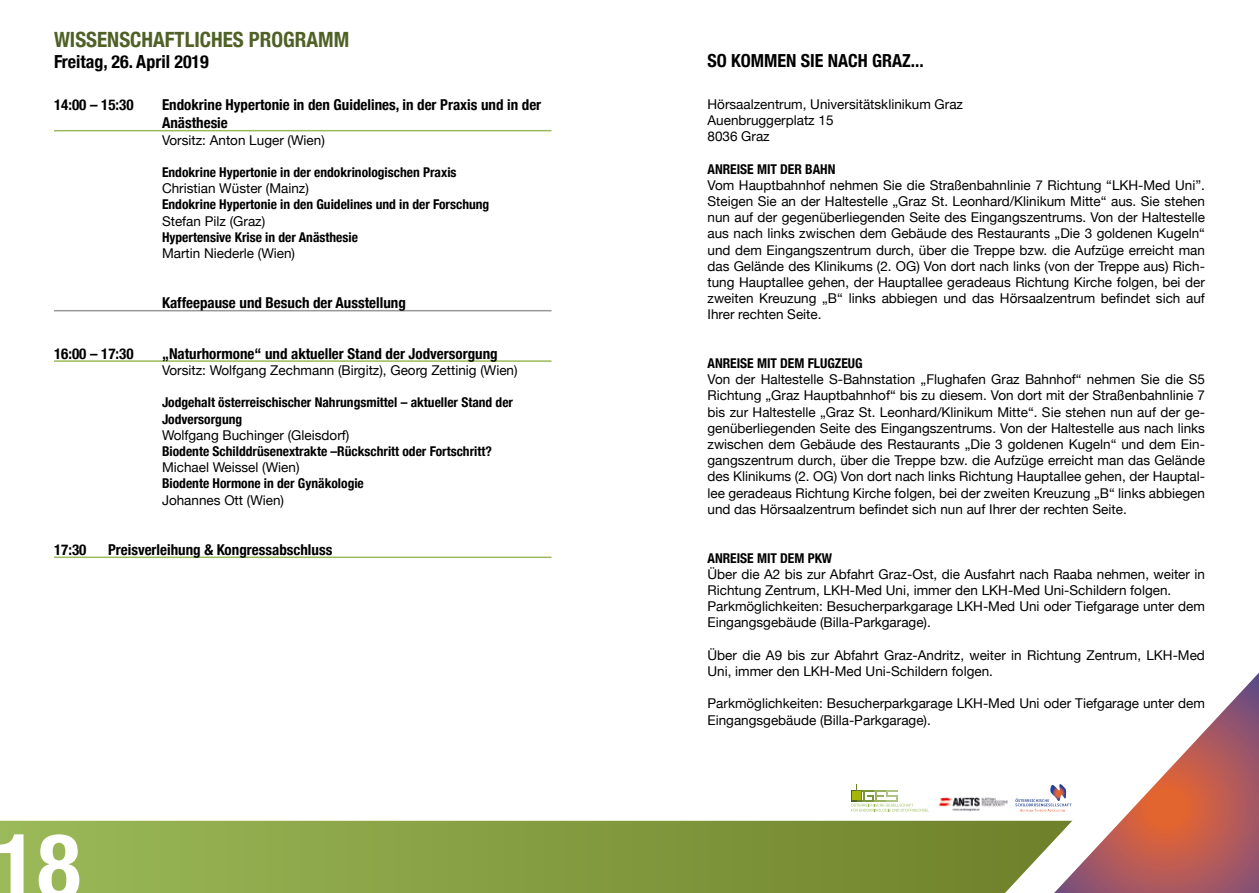
<style>
.page{position:relative;width:1259px;height:893px;background:#fff}
.page>*{position:absolute;margin:0;border:0;box-sizing:border-box;transform-origin:0 0}
.t1{font:700 condensed 90px "Helvetica Neue";color:#fff}
.t2{font:700 condensed 21px "Helvetica Neue";color:#4f6126}
.t3{font:700 condensed 18px "Helvetica Neue";color:#000}
.t4{font:700 condensed 15px/18px "Helvetica Neue";color:#000}
.t5{font:13.5px/16.2px "Helvetica Neue";color:#000}
.t6{font:700 condensed 13.5px/16.2px "Helvetica Neue";color:#000}
</style>
<div class="page">
<svg style="left:0;top:821px;width:925px;height:72px;background:#87a044"></svg>
<div style="left:925px;top:820px;width:47px;height:73px;background:#73872f"></div>
<svg style="left:972px;top:672px;width:287px;height:221px"></svg>
<img style="left:939px;top:795px;width:69px;height:17px">
<svg style="left:1015px;top:784px;width:56px;height:28px"></svg>
<svg style="left:851px;top:784px;width:78px;height:28px"></svg>
<div style="left:852px;top:792px;width:8px;height:8px;background:#a6b50a"></div>
<hr style="left:54px;top:130px;width:497px;height:1px;background:#9cba59">
<hr style="left:54px;top:310px;width:497px;height:1px;background:#999">
<hr style="left:54px;top:360px;width:497px;height:2px;background:#9cba59">
<hr style="left:54px;top:557px;width:497px;height:1px;background:#9cba59">
<h2 class="t2" style="left:54px;top:22px;width:297px">WISSENSCHAFTLICHES PROGRAMM</h2>
<h3 class="t3" style="left:54px;top:47px;width:156px">Freitag, 26. April 2019</h3>
<h3 class="t3" style="left:707px;top:45px;width:218px">SO KOMMEN SIE NACH GRAZ...</h3>
<p class="t5" style="left:707px;top:97px;width:257px">Hörsaalzentrum, Universitätsklinikum Graz<br>Auenbruggerplatz 15<br>8036 Graz</p>
<p class="t6" style="left:707px;top:160px;width:129px">ANREISE MIT DER BAHN</p>
<p class="t5" style="left:707px;top:178px;width:499px;text-align:justify">Vom Hauptbahnhof nehmen Sie die Straßenbahnlinie 7 Richtung “LKH-Med Uni”.<br>Steigen Sie an der Haltestelle „Graz St. Leonhard/Klinikum Mitte“ aus. Sie stehen nun auf der gegenüberliegenden Seite des Eingangszentrums. Von der Haltestelle aus nach links zwischen dem Gebäude des Restaurants „Die 3 goldenen Kugeln“ und dem Eingangszentrum durch, über die Treppe bzw. die Aufzüge erreicht man das Gelände des Klinikums (2. OG) Von dort nach links (von der Treppe aus) Rich&shy;tung Hauptallee gehen, der Hauptallee geradeaus Richtung Kirche folgen, bei der zweiten Kreuzung „B“ links abbiegen und das Hörsaalzentrum befindet sich auf Ihrer rechten Seite.</p>
<p class="t6" style="left:707px;top:354px;width:157px">ANREISE MIT DEM FLUGZEUG</p>
<p class="t5" style="left:707px;top:372px;width:499px;text-align:justify">Von der Haltestelle S-Bahnstation „Flughafen Graz Bahnhof“ nehmen Sie die S5<br>Richtung „Graz Hauptbahnhof“ bis zu diesem. Von dort mit der Straßenbahnlinie 7 bis zur Haltestelle „Graz St. Leonhard/Klinikum Mitte“. Sie stehen nun auf der ge&shy;genüberliegenden Seite des Eingangszentrums. Von der Haltestelle aus nach links zwischen dem Gebäude des Restaurants „Die 3 goldenen Kugeln“ und dem Ein&shy;gangszentrum durch, über die Treppe bzw. die Aufzüge erreicht man das Gelände des Klinikums (2. OG) Von dort nach links Richtung Hauptallee gehen, der Hauptal&shy;lee geradeaus Richtung Kirche folgen, bei der zweiten Kreuzung „B“ links abbiegen und das Hörsaalzentrum befindet sich nun auf Ihrer der rechten Seite.</p>
<p class="t6" style="left:707px;top:549px;width:126px">ANREISE MIT DEM PKW</p>
<p class="t5" style="left:707px;top:567px;width:499px">Über die A2 bis zur Abfahrt Graz-Ost, die Ausfahrt nach Raaba nehmen, weiter in Richtung Zentrum, LKH-Med Uni, immer den LKH-Med Uni-Schildern folgen.<br>Parkmöglichkeiten: Besucherparkgarage LKH-Med Uni oder Tiefgarage unter dem Eingangsgebäude (Billa-Parkgarage).</p>
<p class="t5" style="left:707px;top:648px;width:499px">Über die A9 bis zur Abfahrt Graz-Andritz, weiter in Richtung Zentrum, LKH-Med<br>Uni, immer den LKH-Med Uni-Schildern folgen.</p>
<p class="t5" style="left:707px;top:696px;width:499px">Parkmöglichkeiten: Besucherparkgarage LKH-Med Uni oder Tiefgarage unter dem<br>Eingangsgebäude (Billa-Parkgarage).</p>
<p class="t4" style="left:54px;top:95px;width:81px">14:00 – 15:30</p>
<p class="t4" style="left:162px;top:95px;width:381px">Endokrine Hypertonie in den Guidelines, in der Praxis und in der<br>Anästhesie</p>
<p class="t5" style="left:162px;top:132px;width:164px">Vorsitz: Anton Luger (Wien)</p>
<p class="t6" style="left:162px;top:163px;width:296px">Endokrine Hypertonie in der endokrinologischen Praxis</p>
<p class="t5" style="left:162px;top:181px;width:148px">Christian Wüster (Mainz)</p>
<p class="t6" style="left:162px;top:196px;width:329px">Endokrine Hypertonie in den Guidelines und in der Forschung</p>
<p class="t5" style="left:162px;top:213px;width:105px">Stefan Pilz (Graz)</p>
<p class="t6" style="left:162px;top:228px;width:197px">Hypertensive Krise in der Anästhesie</p>
<p class="t5" style="left:162px;top:246px;width:135px">Martin Niederle (Wien)</p>
<p class="t4" style="left:162px;top:293px;width:245px">Kaffeepause und Besuch der Ausstellung</p>
<p class="t4" style="left:54px;top:343px;width:81px">16:00 – 17:30</p>
<p class="t4" style="left:162px;top:343px;width:337px">„Naturhormone“ und aktueller Stand der Jodversorgung</p>
<p class="t5" style="left:162px;top:363px;width:357px">Vorsitz: Wolfgang Zechmann (Birgitz), Georg Zettinig (Wien)</p>
<p class="t6" style="left:162px;top:394px;width:352px">Jodgehalt österreischischer Nahrungsmittel – aktueller Stand der<br>Jodversorgung</p>
<p class="t5" style="left:162px;top:428px;width:189px">Wolfgang Buchinger (Gleisdorf)</p>
<p class="t6" style="left:162px;top:442px;width:331px">Biodente Schilddrüsenextrakte –Rückschritt oder Fortschritt?</p>
<p class="t5" style="left:162px;top:460px;width:139px">Michael Weissel (Wien)</p>
<p class="t6" style="left:162px;top:475px;width:203px">Biodente Hormone in der Gynäkologie</p>
<p class="t5" style="left:162px;top:492px;width:124px">Johannes Ott (Wien)</p>
<p class="t4" style="left:54px;top:540px;width:34px">17:30</p>
<p class="t4" style="left:108px;top:540px;width:226px">Preisverleihung &amp; Kongressabschluss</p>
<h1 class="t1" style="left:-6px;top:791px;width:88px">18</h1>
</div>
